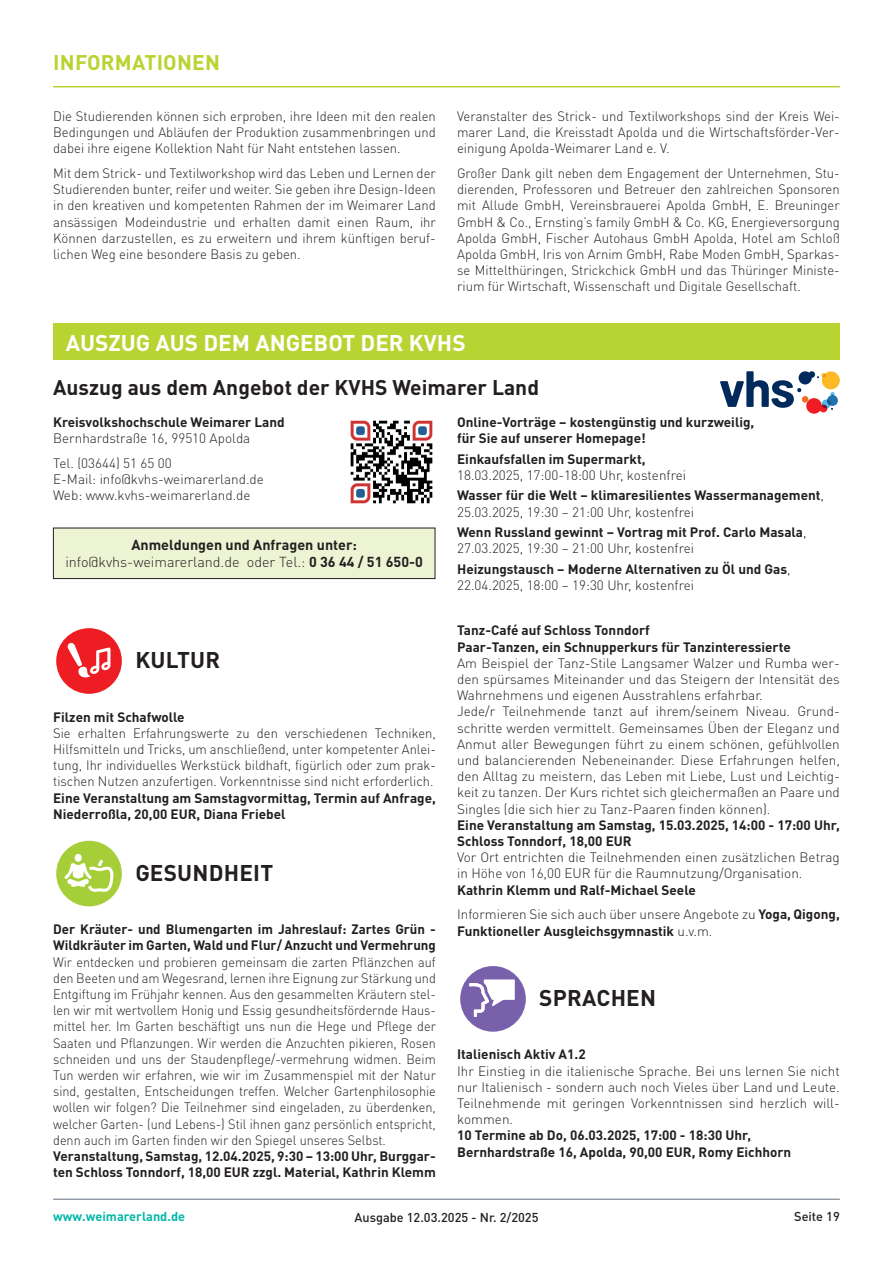
<style>
.page{position:relative;width:893px;height:1263px;background:#fff}
.page>*{position:absolute;margin:0;border:0;box-sizing:border-box;transform-origin:0 0}
.t1{font:700 22.5px "DIN Pro";color:#fff}
.t2{font:700 22.5px "DIN Pro";letter-spacing:.01em;color:#231f20}
.t3{font:700 21px "DIN Pro";color:#231f20}
.t4{font:700 21px "DIN Pro";letter-spacing:.01em;color:#b8d432}
.t5{font:700 14.25px/17.1px "DIN Pro";color:#231f20;text-align:center}
.t6{font:300 13.5px/16.2px "DIN Pro";color:#231f20;text-align:justify}
.t7{font:700 13.5px/16.2px "DIN Pro";color:#231f20}
.t8{font:300 13.5px/16.2px "DIN Pro";color:#231f20;text-align:justify;scale:.94 1}
.t9{font:300 13.5px/16.2px "DIN Pro";color:#231f20;text-align:justify;scale:.96 1}
.t10{font:500 12.75px "DIN Pro";color:#231f20}
.t11{font:700 12.75px "DIN Pro";color:#03b8a9}
.s1{font-weight:300}
</style>
<div class="page">
<hr style="left:53px;top:1199px;width:787px;height:1px;background:#63707f">
<hr style="left:53px;top:86px;width:787px;height:1px;background:#b8d432">
<div style="left:53px;top:528px;width:382px;height:51px;background:#edf4d4"></div>
<div style="left:53px;top:528px;width:382px;height:51px;border:1px solid #231f20"></div>
<img style="left:350px;top:420px;width:83px;height:84px">
<div style="left:53px;top:323px;width:787px;height:36px;background:#b8d432"></div>
<svg style="left:720px;top:371px;width:120px;height:43px"></svg>
<div style="left:56px;top:628px;width:66px;height:66px;background:#ee1d23;border-radius:50%"></div>
<svg style="left:67px;top:643px;width:44px;height:35px"></svg>
<div style="left:56px;top:841px;width:66px;height:65px;background:#a6ce39;border-radius:50%"></div>
<div style="left:75px;top:854px;width:7px;height:8px;background:#fff;border-radius:50%"></div>
<svg style="left:64px;top:860px;width:50px;height:32px"></svg>
<div style="left:460px;top:966px;width:66px;height:66px;background:#7960aa;border-radius:50%"></div>
<svg style="left:469px;top:979px;width:46px;height:38px"></svg>
<h2 class="t4" style="left:53px;top:48px;width:168px">INFORMATIONEN</h2>
<p class="t6" style="left:53px;top:107px;width:384px">Die Studierenden können sich erproben, ihre Ideen mit den realen Bedingungen und Abläufen der Produktion zusammenbringen und dabei ihre eigene Kollektion Naht für Naht entstehen lassen.</p>
<p class="t6" style="left:53px;top:164px;width:384px">Mit dem Strick- und Textilworkshop wird das Leben und Lernen der Studierenden bunter, reifer und weiter. Sie geben ihre Design-Ideen in den kreativen und kompetenten Rahmen der im Weimarer Land ansässigen Modeindustrie und erhalten damit einen Raum, ihr Können darzustellen, es zu erweitern und ihrem künftigen beruf&shy;lichen Weg eine besondere Basis zu geben.</p>
<p class="t6" style="left:457px;top:107px;width:384px">Veranstalter des Strick- und Textilworkshops sind der Kreis Wei&shy;marer Land, die Kreisstadt Apolda und die Wirtschaftsförder-Ver&shy;einigung Apolda-Weimarer Land e. V.</p>
<p class="t6" style="left:457px;top:164px;width:384px">Großer Dank gilt neben dem Engagement der Unternehmen, Stu&shy;dierenden, Professoren und Betreuer den zahlreichen Sponsoren mit Allude GmbH, Vereinsbrauerei Apolda GmbH, E. Breuninger GmbH &amp; Co., Ernsting’s family GmbH &amp; Co. KG, Energieversorgung Apolda GmbH, Fischer Autohaus GmbH Apolda, Hotel am Schloß Apolda GmbH, Iris von Arnim GmbH, Rabe Moden GmbH, Sparkas&shy;se Mittelthüringen, Strickchick GmbH und das Thüringer Ministe&shy;rium für Wirtschaft, Wissenschaft und Digitale Gesellschaft.</p>
<h1 class="t1" style="left:66px;top:327px;width:401px">AUSZUG AUS DEM ANGEBOT DER KVHS</h1>
<h2 class="t3" style="left:53px;top:373px;width:487px">Auszug aus dem Angebot der KVHS Weimarer Land</h2>
<p class="t7" style="left:53px;top:413px;width:233px">Kreisvolkshochschule Weimarer Land</p>
<p class="t6" style="left:53px;top:425px;width:199px;line-height:24.8px">Bernhardstraße 16, 99510 Apolda<br>Tel. (03644) 51 65 00</p>
<p class="t6" style="left:53px;top:471px;width:212px">E-Mail: info@kvhs-weimarerland.de<br>Web: www.kvhs-weimarerland.de</p>
<p class="t5" style="left:65px;top:536px;width:359px">Anmeldungen und Anfragen unter: <span class="s1">info@kvhs-weimarerland.de oder Tel.:</span> 0 36 44 / 51 650-0</p>
<h1 class="t2" style="left:135px;top:645px;width:86px">KULTUR</h1>
<p class="t7" style="left:53px;top:708px;width:133px">Filzen mit Schafwolle</p>
<p class="t9" style="left:53px;top:724px;width:400px">Sie erhalten Erfahrungswerte zu den verschiedenen Techniken, Hilfsmitteln und Tricks, um anschließend, unter kompetenter Anlei&shy;tung, Ihr individuelles Werkstück bildhaft, figürlich oder zum prak&shy;tischen Nutzen anzufertigen. Vorkenntnisse sind nicht erforderlich.</p>
<p class="t7" style="left:53px;top:789px;width:384px">Eine Veranstaltung am Samstagvormittag, Termin auf Anfrage,<br>Niederroßla, 20,00 EUR, Diana Friebel</p>
<h1 class="t2" style="left:135px;top:857px;width:139px">GESUNDHEIT</h1>
<p class="t7" style="left:53px;top:921px;width:384px">Der Kräuter- und Blumengarten im Jahreslauf: Zartes Grün -<br>Wildkräuter im Garten, Wald und Flur/ Anzucht und Vermehrung</p>
<p class="t8" style="left:53px;top:953px;width:409px">Wir entdecken und probieren gemeinsam die zarten Pflänzchen auf den Beeten und am Wegesrand, lernen ihre Eignung zur Stärkung und Entgiftung im Frühjahr kennen. Aus den gesammelten Kräutern stel&shy;len wir mit wertvollem Honig und Essig gesundheitsfördernde Haus&shy;mittel her. Im Garten beschäftigt uns nun die Hege und Pflege der Saaten und Pflanzungen. Wir werden die Anzuchten pikieren, Rosen schneiden und uns der Staudenpflege/-vermehrung widmen. Beim Tun werden wir erfahren, wie wir im Zusammenspiel mit der Natur sind, gestalten, Entscheidungen treffen. Welcher Gartenphilosophie wollen wir folgen? Die Teilnehmer sind eingeladen, zu überdenken, welcher Garten- (und Lebens-) Stil ihnen ganz persönlich entspricht, denn auch im Garten finden wir den Spiegel unseres Selbst.</p>
<p class="t7" style="left:53px;top:1147px;width:384px">Veranstaltung, Samstag, 12.04.2025, 9:30 – 13:00 Uhr, Burggar&shy;ten Schloss Tonndorf, 18,00 EUR zzgl. Material, Kathrin Klemm</p>
<p class="t7" style="left:457px;top:413px;width:299px">Online-Vorträge – kostengünstig und kurzweilig, für Sie auf unserer Homepage!</p>
<p class="t7" style="left:457px;top:450px;width:190px">Einkaufsfallen im Supermarkt,</p>
<p class="t7" style="left:457px;top:464px;width:368px;line-height:20.4px"><span class="s1">18.03.2025, 17:00-18:00 Uhr, kostenfrei<br></span>Wasser für die Welt – klimaresilientes Wassermanagement<span class="s1">,</span></p>
<p class="t7" style="left:457px;top:501px;width:351px;line-height:20.4px"><span class="s1">25.03.2025, 19:30 – 21:00 Uhr, kostenfrei<br></span>Wenn Russland gewinnt – Vortrag mit Prof. Carlo Masala<span class="s1">,</span></p>
<p class="t7" style="left:457px;top:538px;width:335px;line-height:20.4px"><span class="s1">27.03.2025, 19:30 – 21:00 Uhr, kostenfrei<br></span>Heizungstausch – Moderne Alternativen zu Öl und Gas<span class="s1">,</span></p>
<p class="t6" style="left:457px;top:576px;width:239px">22.04.2025, 18:00 – 19:30 Uhr, kostenfrei</p>
<p class="t7" style="left:457px;top:622px;width:335px">Tanz-Café auf Schloss Tonndorf<br>Paar-Tanzen, ein Schnupperkurs für Tanzinteressierte</p>
<p class="t6" style="left:457px;top:654px;width:384px;text-align:left">Am Beispiel der Tanz-Stile Langsamer Walzer und Rumba wer&shy;den spürsames Miteinander und das Steigern der Intensität des Wahrnehmens und eigenen Ausstrahlens erfahrbar.<br>Jede/r Teilnehmende tanzt auf ihrem/seinem Niveau. Grund&shy;schritte werden vermittelt. Gemeinsames Üben der Eleganz und Anmut aller Bewegungen führt zu einem schönen, gefühlvollen und balancierenden Nebeneinander. Diese Erfahrungen helfen, den Alltag zu meistern, das Leben mit Liebe, Lust und Leichtig&shy;keit zu tanzen. Der Kurs richtet sich gleichermaßen an Paare und Singles (die sich hier zu Tanz-Paaren finden können).</p>
<p class="t7" style="left:457px;top:816px;width:384px">Eine Veranstaltung am Samstag, 15.03.2025, 14:00 - 17:00 Uhr,<br>Schloss Tonndorf, 18,00 EUR</p>
<p class="t6" style="left:457px;top:849px;width:384px">Vor Ort entrichten die Teilnehmenden einen zusätzlichen Betrag in Höhe von 16,00 EUR für die Raumnutzung/Organisation.</p>
<p class="t7" style="left:457px;top:877px;width:384px;line-height:24.8px">Kathrin Klemm und Ralf-Michael Seele<br><span class="s1">Informieren Sie sich auch über unsere Angebote zu</span> Yoga, Qigong,</p>
<p class="t7" style="left:457px;top:922px;width:257px">Funktioneller Ausgleichsgymnastik <span class="s1">u.v.m.</span></p>
<h1 class="t2" style="left:539px;top:983px;width:118px">SPRACHEN</h1>
<p class="t7" style="left:457px;top:1046px;width:130px">Italienisch Aktiv A1.2</p>
<p class="t6" style="left:457px;top:1062px;width:384px">Ihr Einstieg in die italienische Sprache. Bei uns lernen Sie nicht nur Italienisch - sondern auch noch Vieles über Land und Leute.<br>Teilnehmende mit geringen Vorkenntnissen sind herzlich will&shy;kommen.</p>
<p class="t7" style="left:457px;top:1127px;width:336px">10 Termine ab Do, 06.03.2025, 17:00 - 18:30 Uhr,<br>Bernhardstraße 16, Apolda, 90,00 EUR, Romy Eichhorn</p>
<p class="t11" style="left:53px;top:1208px;width:134px">www.weimarerland.de</p>
<p class="t10" style="left:354px;top:1208px;width:186px">Ausgabe 12.03.2025 - Nr. 2/2025</p>
<p class="t10" style="left:794px;top:1208px;width:47px">Seite 19</p>
</div>
